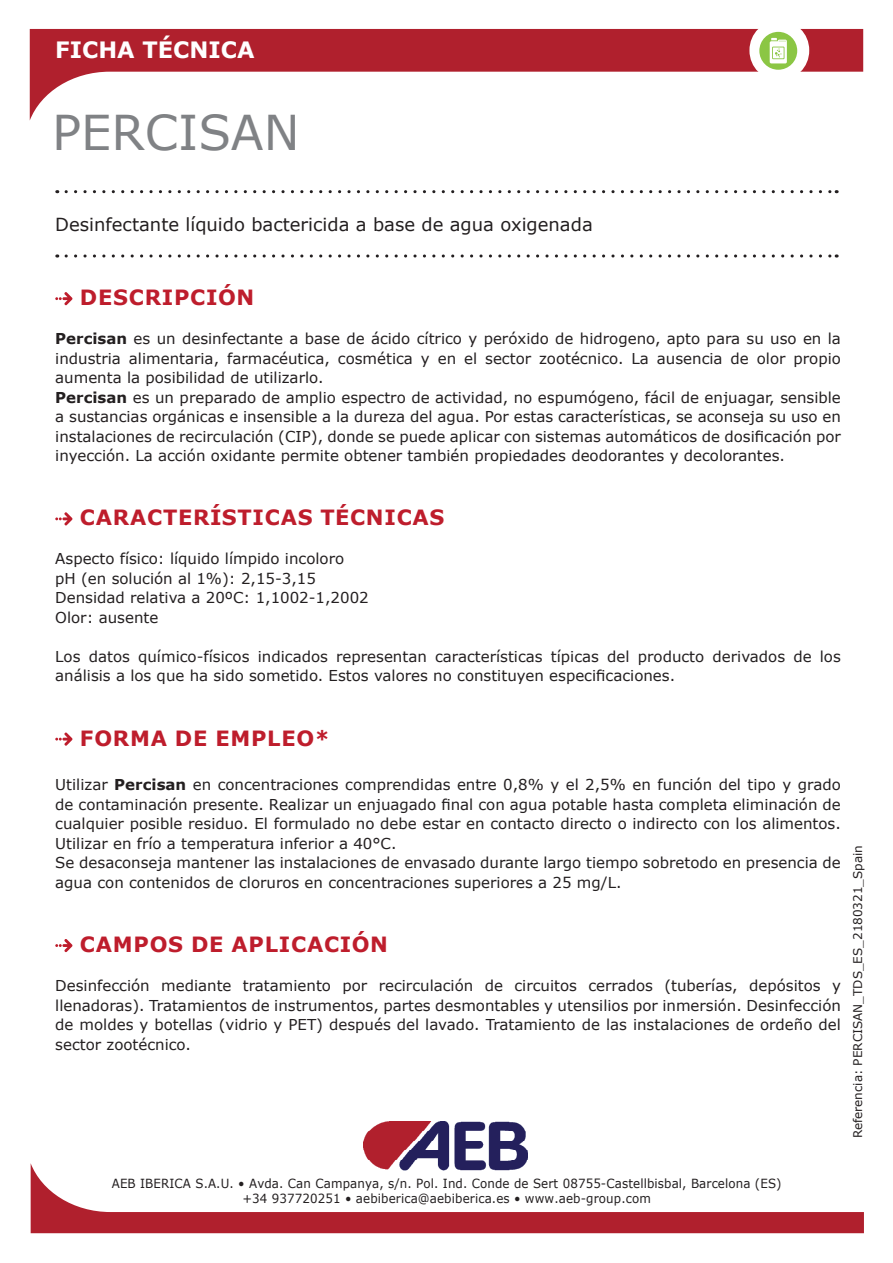
<style>
.page{position:relative;width:893px;height:1263px;background:#fff}
.page>*{position:absolute;margin:0;border:0;box-sizing:border-box;transform-origin:0 0}
.t1{font:48px "Verdana";color:#808285}
.t2{font:700 22.5px "Verdana";color:#fff}
.t3{font:700 21px "Verdana";letter-spacing:.035em;color:#be1d2c}
.t4{font:18px "Verdana";color:#231f20}
.t5{font:15px/19.5px "Verdana";color:#231f20}
.t6{font:12.6px/15.1px "Verdana";letter-spacing:.01em;color:#231f20;text-align:center;scale:.94 1}
.t7{font:12px "Verdana";color:#231f20}
.s1{font-weight:700}
</style>
<div class="page">
<svg style="left:66px;top:190px;width:771px;height:3px"></svg>
<svg style="left:66px;top:254px;width:771px;height:4px"></svg>
<img style="left:363px;top:1121px;width:165px;height:42px">
<svg style="left:31px;top:1163px;width:833px;height:70px"></svg>
<svg style="left:30px;top:29px;width:833px;height:91px"></svg>
<div style="left:749px;top:20px;width:60px;height:61px;background:#fff;border-radius:30px"></div>
<div style="left:759px;top:32px;width:38px;height:38px;background:#8bc644;border-radius:50%"></div>
<svg style="left:770px;top:38px;width:17px;height:25px"></svg>
<svg style="left:55px;top:292px;width:17px;height:13px"></svg>
<svg style="left:55px;top:512px;width:17px;height:13px"></svg>
<svg style="left:55px;top:732px;width:17px;height:14px"></svg>
<svg style="left:55px;top:939px;width:17px;height:13px"></svg>
<h2 class="t2" style="left:55px;top:34px;width:201px">FICHA TÉCNICA</h2>
<h1 class="t1" style="left:52px;top:100px;width:249px">PERCISAN</h1>
<p class="t4" style="left:55px;top:212px;width:539px">Desinfectante líquido bactericida a base de agua oxigenada</p>
<h3 class="t3" style="left:80px;top:283px;width:176px">DESCRIPCIÓN</h3>
<p class="t5" style="left:55px;top:329px;width:787px"><span class="s1">Percisan</span> es un desinfectante a base de ácido cítrico y peróxido de hidrogeno, apto para su uso en la industria alimentaria, farmacéutica, cosmética y en el sector zootécnico. La ausencia de olor propio aumenta la posibilidad de utilizarlo.<br><span class="s1">Percisan</span> es un preparado de amplio espectro de actividad, no espumógeno, fácil de enjuagar, sensible a sustancias orgánicas e insensible a la dureza del agua. Por estas características, se aconseja su uso en instalaciones de recirculación (CIP), donde se puede aplicar con sistemas automáticos de dosificación por inyección. La acción oxidante permite obtener también propiedades deodorantes y decolorantes.</p>
<h3 class="t3" style="left:80px;top:503px;width:366px">CARACTERÍSTICAS TÉCNICAS</h3>
<p class="t5" style="left:55px;top:549px;width:315px">Aspecto físico: líquido límpido incoloro<br>pH (en solución al 1%): 2,15-3,15<br>Densidad relativa a 20ºC: 1,1002-1,2002<br>Olor: ausente</p>
<p class="t5" style="left:55px;top:647px;width:787px">Los datos químico-físicos indicados representan características típicas del producto derivados de los análisis a los que ha sido sometido. Estos valores no constituyen especificaciones.</p>
<h3 class="t3" style="left:80px;top:723px;width:251px">FORMA DE EMPLEO*</h3>
<p class="t5" style="left:55px;top:775px;width:787px">Utilizar <span class="s1">Percisan</span> en concentraciones comprendidas entre 0,8% y el 2,5% en función del tipo y grado de contaminación presente. Realizar un enjuagado final con agua potable hasta completa eliminación de cualquier posible residuo. El formulado no debe estar en contacto directo o indirecto con los alimentos.<br>Utilizar en frío a temperatura inferior a 40°C.<br>Se desaconseja mantener las instalaciones de envasado durante largo tiempo sobretodo en presencia de agua con contenidos de cloruros en concentraciones superiores a 25 mg/L.</p>
<h3 class="t3" style="left:80px;top:929px;width:309px">CAMPOS DE APLICACIÓN</h3>
<p class="t5" style="left:55px;top:976px;width:787px;text-align:justify">Desinfección mediante tratamiento por recirculación de circuitos cerrados (tuberías, depósitos y llenadoras). Tratamientos de instrumentos, partes desmontables y utensilios por inmersión. Desinfección de moldes y botellas (vidrio y PET) después del lavado. Tratamiento de las instalaciones de ordeño del sector zootécnico.</p>
<p class="t7" style="left:850px;top:1138px;width:295px;rotate:-90deg">Referencia: PERCISAN_TDS_ES_2180321_Spain</p>
<p class="t6" style="left:112px;top:1176px;width:714px">AEB IBERICA S.A.U. • Avda. Can Campanya, s/n. Pol. Ind. Conde de Sert 08755-Castellbisbal, Barcelona (ES) +34 937720251 • aebiberica@aebiberica.es • www.aeb-group.com</p>
</div>
